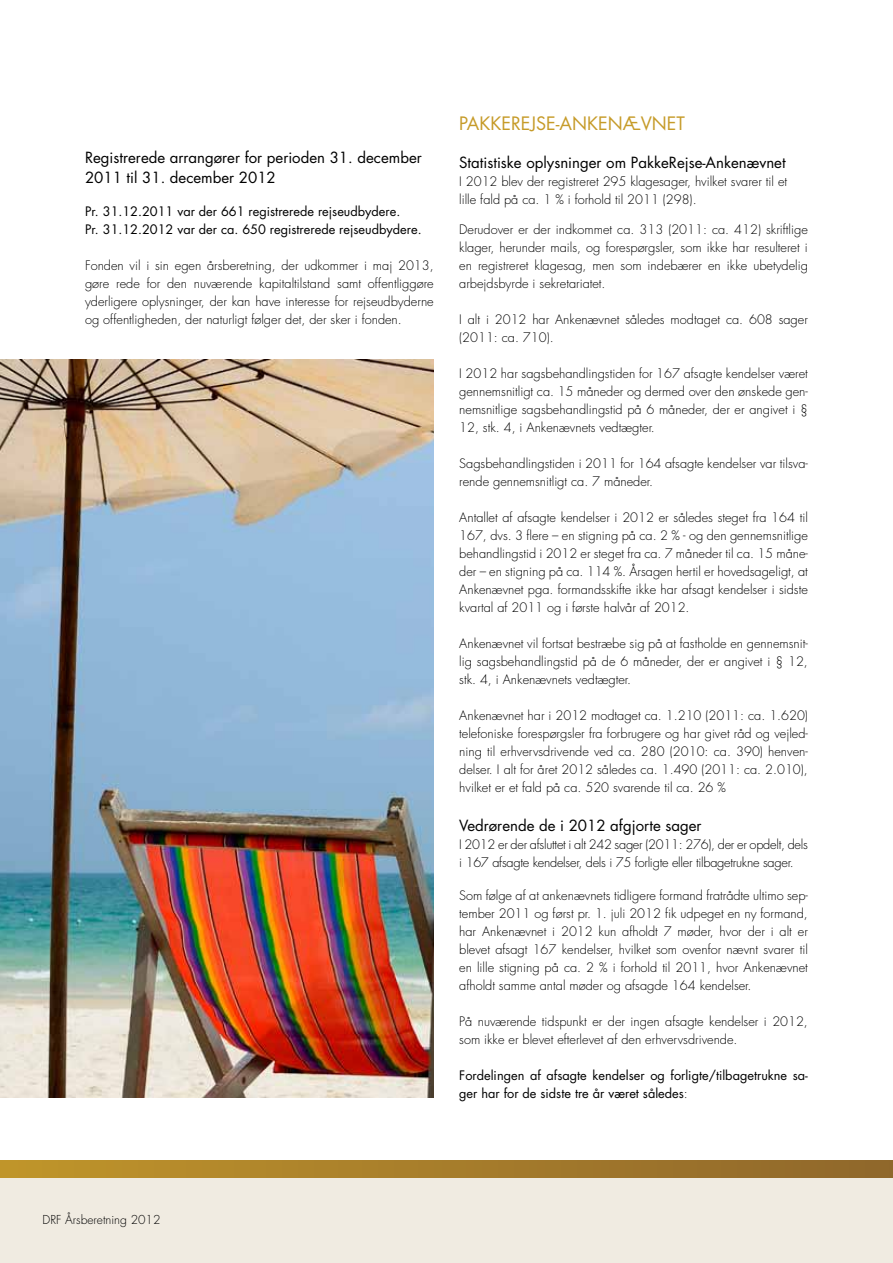
<style>
.page{position:relative;width:893px;height:1263px;background:#fff}
.page>*{position:absolute;margin:0;border:0;box-sizing:border-box;transform-origin:0 0}
.t1{font:18px "Futura Std";color:#c69b29}
.t2{font:15px/19.5px "Futura Std";color:#000}
.t3{font:300 12.75px/18px "Futura Std";color:#000;text-align:justify}
.t4{font:12.75px/18px "Futura Std";color:#000}
.t5{font:300 12.75px/18px "Futura Std";letter-spacing:-.02em;color:#000}
.t6{font:300 12px "Futura Std";color:#000}
.s1{font-weight:300}
</style>
<div class="page">
<div style="left:0;top:1178px;width:893px;height:85px;background:#f0ebe1"></div>
<div style="left:0;top:1161px;width:893px;height:17px;background:linear-gradient(to right,#bf942b,#8f662b)"></div>
<img style="left:0;top:359px;width:434px;height:739px">
<p class="t2" style="left:85px;top:148px;width:338px">Registrerede arrangører for perioden 31. december<br>2011 til 31. december 2012</p>
<p class="t4" style="left:85px;top:202px;width:338px">Pr. 31.12.2011 var der 661 registrerede rejseudbydere.<br>Pr. 31.12.2012 var der ca. 650 registrerede rejseudbydere.</p>
<p class="t3" style="left:85px;top:257px;width:350px">Fonden vil i sin egen årsberetning, der udkommer i maj 2013, gøre rede for den nuværende kapitaltilstand samt offentliggøre yderligere oplysninger, der kan have interesse for rejseudbyderne og offentligheden, der naturligt følger det, der sker i fonden.</p>
<h1 class="t1" style="left:459px;top:112px;width:227px">PAKKEREJSE-ANKENÆVNET</h1>
<p class="t2" style="left:459px;top:152px;width:328px">Statistiske oplysninger om PakkeRejse-Ankenævnet</p>
<p class="t3" style="left:459px;top:172px;width:329px">I 2012 blev der registreret 295 klagesager, hvilket svarer til et lille fald på ca. 1 % i forhold til 2011 (298).</p>
<p class="t3" style="left:459px;top:221px;width:350px">Derudover er der indkommet ca. 313 (2011: ca. 412) skriftlige klager, herunder mails, og forespørgsler, som ikke har resulteret i en registreret klagesag, men som indebærer en ikke ubetydelig arbejdsbyrde i sekretariatet.</p>
<p class="t3" style="left:459px;top:311px;width:350px">I alt i 2012 har Ankenævnet således modtaget ca. 608 sager (2011: ca. 710).</p>
<p class="t3" style="left:459px;top:365px;width:350px">I 2012 har sagsbehandlingstiden for 167 afsagte kendelser været gennemsnitligt ca. 15 måneder og dermed over den ønskede gen&shy;nemsnitlige sagsbehandlingstid på 6 måneder, der er angivet i § 12, stk. 4, i Ankenævnets vedtægter.</p>
<p class="t3" style="left:459px;top:455px;width:350px">Sagsbehandlingstiden i 2011 for 164 afsagte kendelser var tilsva&shy;rende gennemsnitligt ca. 7 måneder.</p>
<p class="t3" style="left:459px;top:509px;width:350px">Antallet af afsagte kendelser i 2012 er således steget fra 164 til 167, dvs. 3 flere – en stigning på ca. 2 % - og den gennemsnitlige behandlingstid i 2012 er steget fra ca. 7 måneder til ca. 15 måne&shy;der – en stigning på ca. 114 %. Årsagen hertil er hovedsageligt, at Ankenævnet pga. formandsskifte ikke har afsagt kendelser i sidste kvartal af 2011 og i første halvår af 2012.</p>
<p class="t3" style="left:459px;top:635px;width:350px">Ankenævnet vil fortsat bestræbe sig på at fastholde en gennemsnit&shy;lig sagsbehandlingstid på de 6 måneder, der er angivet i § 12, stk. 4, i Ankenævnets vedtægter.</p>
<p class="t3" style="left:459px;top:707px;width:350px">Ankenævnet har i 2012 modtaget ca. 1.210 (2011: ca. 1.620) telefoniske forespørgsler fra forbrugere og har givet råd og vejled&shy;ning til erhvervsdrivende ved ca. 280 (2010: ca. 390) henven&shy;delser. I alt for året 2012 således ca. 1.490 (2011: ca. 2.010), hvilket er et fald på ca. 520 svarende til ca. 26 %</p>
<p class="t2" style="left:459px;top:816px;width:244px">Vedrørende de i 2012 afgjorte sager</p>
<p class="t5" style="left:459px;top:836px;width:350px">I 2012 er der afsluttet i alt 242 sager (2011: 276), der er opdelt, dels i 167 afsagte kendelser, dels i 75 forligte eller tilbagetrukne sager.</p>
<p class="t3" style="left:459px;top:887px;width:350px">Som følge af at ankenævnets tidligere formand fratrådte ultimo sep&shy;tember 2011 og først pr. 1. juli 2012 fik udpeget en ny formand, har Ankenævnet i 2012 kun afholdt 7 møder, hvor der i alt er blevet afsagt 167 kendelser, hvilket som ovenfor nævnt svarer til en lille stigning på ca. 2 % i forhold til 2011, hvor Ankenævnet afholdt samme antal møder og afsagde 164 kendelser.</p>
<p class="t3" style="left:459px;top:1013px;width:350px">På nuværende tidspunkt er der ingen afsagte kendelser i 2012, som ikke er blevet efterlevet af den erhvervsdrivende.</p>
<p class="t4" style="left:459px;top:1066px;width:350px">Fordelingen af afsagte kendelser og forligte/tilbagetrukne sa&shy;ger har for de sidste tre år været således<span class="s1">:</span></p>
<p class="t6" style="left:43px;top:1212px;width:119px">DRF Årsberetning 2012</p>
</div>
